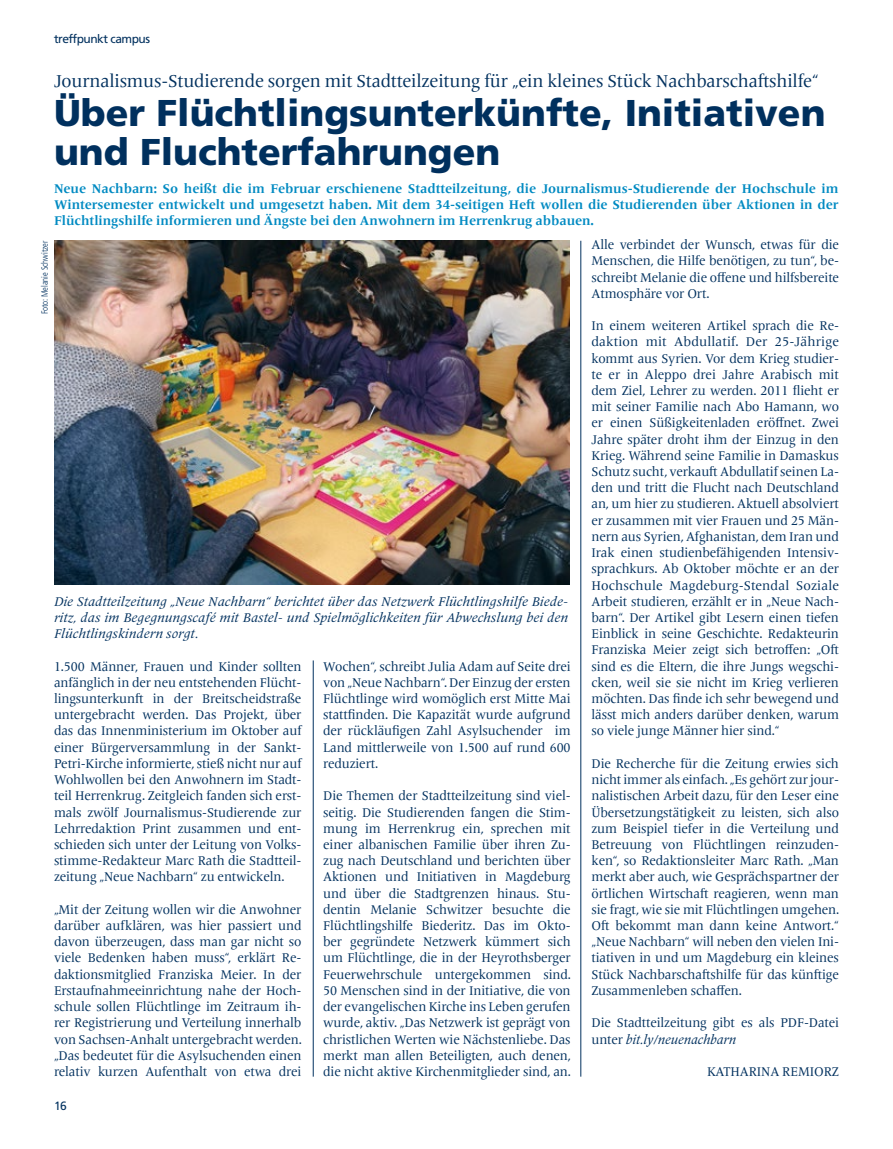
<style>
.page{position:relative;width:893px;height:1149px;background:#fff}
.page>*{position:absolute;margin:0;border:0;box-sizing:border-box;transform-origin:0 0}
.t1{font:900 37.2px/39px "Frutiger LT";color:#00305e}
.t2{font:18px "Frutiger Serif LT Pro";letter-spacing:-.01em;color:#00305e}
.t3{font:13.2px/16.2px "Frutiger Serif LT Pro";letter-spacing:-.01em;color:#00305e;text-align:justify}
.t4{font:700 13.2px/16.2px "Frutiger Serif LT Pro";color:#008ac2;text-align:justify}
.t5{font:italic 13.2px/16.2px "Frutiger Serif LT Pro";color:#00305e;text-align:justify}
.t6{font:12px "Frutiger";letter-spacing:-.04em;color:#00305e}
.t7{font:300 condensed 9px "Frutiger";letter-spacing:-.01em;color:#00305e}
.s1{font-style:italic}
</style>
<div class="page">
<hr style="left:313px;top:660px;width:1px;height:416px;background:#00305e">
<hr style="left:580px;top:241px;width:1px;height:835px;background:#00305e">
<img style="left:55px;top:241px;width:514px;height:343px">
<p class="t6" style="left:54px;top:32px;width:98px">treffpunkt campus</p>
<h2 class="t2" style="left:54px;top:71px;width:766px">Journalismus-Studierende sorgen mit Stadtteilzeitung für „ein kleines Stück Nachbarschaftshilfe“</h2>
<h1 class="t1" style="left:54px;top:94px;width:773px">Über Flüchtlingsunterkünfte, Initiativen und Fluchterfahrungen</h1>
<p class="t4" style="left:54px;top:180px;width:786px">Neue Nachbarn: So heißt die im Februar erschienene Stadtteilzeitung, die Journalismus-Studierende der Hochschule im Wintersemester entwickelt und umgesetzt haben. Mit dem 34-seitigen Heft wollen die Studierenden über Aktionen in der Flüchtlingshilfe informieren und Ängste bei den Anwohnern im Herrenkrug abbauen.</p>
<p class="t7" style="left:40px;top:314px;width:75px;rotate:-90deg">Foto: Melanie Schwitzer</p>
<p class="t5" style="left:54px;top:593px;width:516px">Die Stadtteilzeitung „Neue Nachbarn“ berichtet über das Netzwerk Flüchtlingshilfe Biede&shy;ritz, das im Begegnungscafé mit Bastel- und Spielmöglichkeiten für Abwechslung bei den Flüchtlingskindern sorgt.</p>
<p class="t3" style="left:54px;top:658px;width:249px">1.500 Männer, Frauen und Kinder sollten anfänglich in der neu entstehenden Flücht&shy;lingsunterkunft in der Breitscheidstraße untergebracht werden. Das Projekt, über das das Innenministerium im Oktober auf einer Bürgerversammlung in der Sankt-Petri-Kirche informierte, stieß nicht nur auf Wohlwollen bei den Anwohnern im Stadt&shy;teil Herrenkrug. Zeitgleich fanden sich erst&shy;mals zwölf Journalismus-Studierende zur Lehrredaktion Print zusammen und ent&shy;schieden sich unter der Leitung von Volks&shy;stimme-Redakteur Marc Rath die Stadtteil&shy;zeitung „Neue Nachbarn“ zu entwickeln.</p>
<p class="t3" style="left:54px;top:901px;width:249px">„Mit der Zeitung wollen wir die Anwohner darüber aufklären, was hier passiert und davon überzeugen, dass man gar nicht so viele Bedenken haben muss“, erklärt Re&shy;daktionsmitglied Franziska Meier. In der Erstaufnahmeeinrichtung nahe der Hoch&shy;schule sollen Flüchtlinge im Zeitraum ih&shy;rer Registrierung und Verteilung innerhalb von Sachsen-Anhalt untergebracht werden. „Das bedeutet für die Asylsuchenden einen relativ kurzen Aufenthalt von etwa drei</p>
<p class="t6" style="left:54px;top:1098px;width:14px">16</p>
<p class="t3" style="left:323px;top:658px;width:249px">Wochen“, schreibt Julia Adam auf Seite drei von „Neue Nachbarn“. Der Einzug der ersten Flüchtlinge wird womöglich erst Mitte Mai stattfinden. Die Kapazität wurde aufgrund der rückläufigen Zahl Asylsuchender im Land mittlerweile von 1.500 auf rund 600 reduziert.</p>
<p class="t3" style="left:323px;top:787px;width:249px">Die Themen der Stadtteilzeitung sind viel&shy;seitig. Die Studierenden fangen die Stim&shy;mung im Herrenkrug ein, sprechen mit einer albanischen Familie über ihren Zu&shy;zug nach Deutschland und berichten über Aktionen und Initiativen in Magdeburg und über die Stadtgrenzen hinaus. Stu&shy;dentin Melanie Schwitzer besuchte die Flüchtlingshilfe Biederitz. Das im Okto&shy;ber gegründete Netzwerk kümmert sich um Flüchtlinge, die in der Heyrothsberger Feuerwehrschule untergekommen sind.<br>50 Menschen sind in der Initiative, die von der evangelischen Kirche ins Leben gerufen wurde, aktiv. „Das Netzwerk ist geprägt von christlichen Werten wie Nächstenliebe. Das merkt man allen Beteiligten, auch denen, die nicht aktive Kirchenmitglieder sind, an.</p>
<p class="t3" style="left:591px;top:236px;width:249px">Alle verbindet der Wunsch, etwas für die Menschen, die Hilfe benötigen, zu tun“, be&shy;schreibt Melanie die offene und hilfsbereite Atmosphäre vor Ort.</p>
<p class="t3" style="left:591px;top:317px;width:249px">In einem weiteren Artikel sprach die Re&shy;daktion mit Abdullatif. Der 25-Jährige kommt aus Syrien. Vor dem Krieg studier&shy;te er in Aleppo drei Jahre Arabisch mit dem Ziel, Lehrer zu werden. 2011 flieht er mit seiner Familie nach Abo Hamann, wo er einen Süßigkeitenladen eröffnet. Zwei Jahre später droht ihm der Einzug in den Krieg. Während seine Familie in Damaskus Schutz sucht, verkauft Abdullatif seinen La&shy;den und tritt die Flucht nach Deutschland an, um hier zu studieren. Aktuell absolviert er zusammen mit vier Frauen und 25 Män&shy;nern aus Syrien, Afghanistan, dem Iran und Irak einen studienbefähigenden Intensiv&shy;sprachkurs. Ab Oktober möchte er an der Hochschule Magdeburg-Stendal Soziale Arbeit studieren, erzählt er in „Neue Nach&shy;barn“. Der Artikel gibt Lesern einen tiefen Einblick in seine Geschichte. Redakteurin Franziska Meier zeigt sich betroffen: „Oft sind es die Eltern, die ihre Jungs wegschi&shy;cken, weil sie sie nicht im Krieg verlieren möchten. Das finde ich sehr bewegend und lässt mich anders darüber denken, warum so viele junge Männer hier sind.“</p>
<p class="t3" style="left:591px;top:755px;width:249px">Die Recherche für die Zeitung erwies sich nicht immer als einfach. „Es gehört zur jour&shy;nalistischen Arbeit dazu, für den Leser eine Übersetzungstätigkeit zu leisten, sich also zum Beispiel tiefer in die Verteilung und Betreuung von Flüchtlingen reinzuden&shy;ken“, so Redaktionsleiter Marc Rath. „Man merkt aber auch, wie Gesprächspartner der örtlichen Wirtschaft reagieren, wenn man sie fragt, wie sie mit Flüchtlingen umgehen.<br>Oft bekommt man dann keine Antwort.“ „Neue Nachbarn“ will neben den vielen Ini&shy;tiativen in und um Magdeburg ein kleines Stück Nachbarschaftshilfe für das künftige Zusammenleben schaffen.</p>
<p class="t3" style="left:591px;top:1014px;width:249px">Die Stadtteilzeitung gibt es als PDF-Datei unter <span class="s1">bit.ly/neuenachbarn</span></p>
<p class="t3" style="left:707px;top:1063px;width:133px">KATHARINA REMIORZ</p>
</div>
